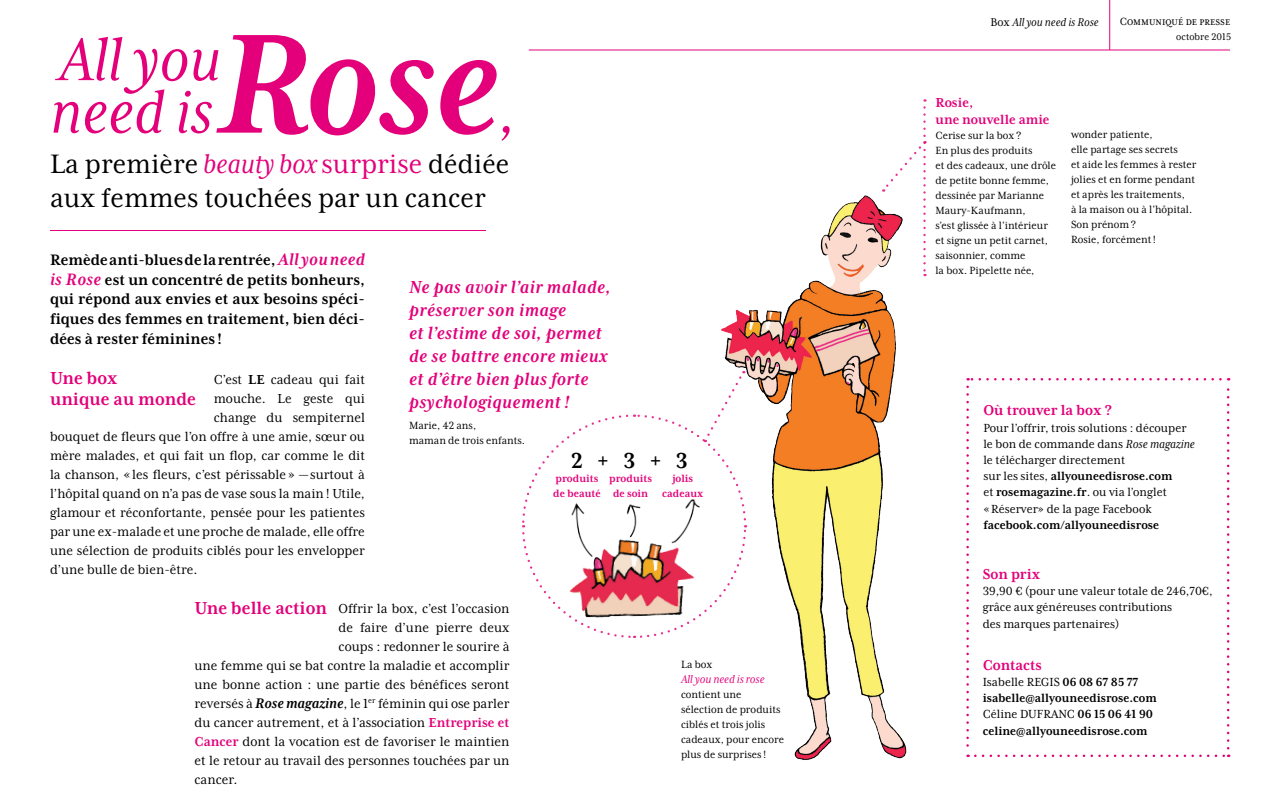
<style>
.page{position:relative;width:1280px;height:800px;background:#fff}
.page>*{position:absolute;margin:0;border:0;box-sizing:border-box;transform-origin:0 0}
.t1{font:italic 700 162.6px "Mrs Eaves XL Serif Nar OT";color:#e3007a}
.t2{font:italic 69.4px "Mrs Eaves XL Serif Nar OT";color:#e3007a}
.t3{font:30.6px "Mrs Eaves XL Serif Nar OT";color:#000}
.t4{font:700 24.9px "Mrs Eaves XL Serif Nar OT";color:#000}
.t5{font:italic 700 20px "Mrs Eaves XL Serif Nar OT";letter-spacing:.025em;color:#e3007a}
.t6{font:700 20px "Mrs Eaves XL Serif Nar OT";color:#e3007a}
.t7{font:700 17.4px/19.6px "Mrs Eaves XL Serif Nar OT";color:#000}
.t8{font:700 16.4px "Mrs Eaves XL Serif Nar OT";color:#e3007a}
.t9{font:15px "Mrs Eaves XL Serif Nar OT";color:#000}
.t10{font:700 15px "Mrs Eaves XL Serif Nar OT";color:#e3007a}
.t11{font:13.5px "Mrs Eaves XL Serif Nar OT";color:#000}
.t12{font:700 13.5px "Mrs Eaves XL Serif Nar OT";color:#000}
.t13{font:italic 13px "Mrs Eaves XL Serif Nar OT";color:#000}
.t14{font:italic 13px "Mrs Eaves XL Serif Nar OT";color:#e3007a}
.t15{font:12px/15px "Mrs Eaves XL Serif Nar OT";color:#000}
.t16{font:700 12px "Mrs Eaves XL Serif Nar OT";color:#e3007a}
.t17{font:11px "Mrs Eaves XL Serif Nar OT";color:#000}
.s1{font-style:italic;color:#e3007a}
.s2{color:#e3007a}
.s3{font-style:italic;font-size:19px;color:#e3007a}
.s4{font-weight:700}
.s5{font-weight:700;font-style:italic;font-size:16px}
.s6{font-weight:700;color:#e3007a}
.s7{font-style:normal}
.s8{font-style:italic}
.s9{font-weight:400}
</style>
<div class="page">
<svg style="left:522px;top:408px;width:200px;height:230px"></svg>
<svg style="left:886px;top:99px;width:40px;height:177px"></svg>
<img style="left:722px;top:188px;width:193px;height:572px">
<svg style="left:966px;top:387px;width:3px;height:370px"></svg>
<svg style="left:975px;top:755px;width:254px;height:2px"></svg>
<svg style="left:1227px;top:378px;width:2px;height:370px"></svg>
<svg style="left:968px;top:378px;width:253px;height:3px"></svg>
<hr style="left:1109px;top:0;width:1px;height:50px;background:#e3007a">
<hr style="left:50px;top:230px;width:436px;height:1px;background:#e3007a">
<hr style="left:529px;top:50px;width:701px;height:1px;background:#e3007a">
<p class="t1" style="left:217px;top:3px;width:283px">Rose</p>
<p class="t2" style="left:59px;top:25px;width:163px">All you</p>
<p class="t2" style="left:50px;top:77px;width:164px">need is</p>
<p class="t3" style="left:50px;top:149px;width:461px">La première <span class="s1">beauty box</span> <span class="s2">surprise</span> dédiée</p>
<p class="t3" style="left:50px;top:183px;width:437px">aux femmes touchées par un cancer</p>
<p class="t2" style="left:499px;top:77px;width:19px">,</p>
<p class="t7" style="left:50px;top:250px;width:317px">Remède anti-blues de la rentrée, <span class="s3">All you need is Rose</span> est un concentré de petits bonheurs, qui répond aux envies et aux besoins spéci&shy;fiques des femmes en traitement, bien déci&shy;dées à rester féminines!</p>
<p class="t6" style="left:50px;top:368px;width:69px">Une box</p>
<p class="t6" style="left:50px;top:389px;width:148px">unique au monde</p>
<p class="t9" style="left:214px;top:372px;width:153px">C’est <span class="s4">LE</span> cadeau qui fait</p>
<p class="t9" style="left:214px;top:391px;width:153px">mouche. Le geste qui</p>
<p class="t9" style="left:214px;top:410px;width:153px">change du sempiternel</p>
<p class="t9" style="left:50px;top:429px;width:317px">bouquet de fleurs que l’on offre à une amie, sœur ou</p>
<p class="t9" style="left:50px;top:448px;width:316px">mère malades, et qui fait un flop, car comme le dit</p>
<p class="t9" style="left:50px;top:467px;width:317px">la chanson, « les fleurs, c’est périssable » —surtout à</p>
<p class="t9" style="left:50px;top:486px;width:316px">l’hôpital quand on n’a pas de vase sous la main! Utile,</p>
<p class="t9" style="left:50px;top:505px;width:317px">glamour et réconfortante, pensée pour les patientes</p>
<p class="t9" style="left:50px;top:524px;width:316px">par une ex-malade et une proche de malade, elle offre</p>
<p class="t9" style="left:50px;top:543px;width:317px">une sélection de produits ciblés pour les envelopper</p>
<p class="t9" style="left:50px;top:562px;width:149px">d’une bulle de bien-être.</p>
<p class="t5" style="left:409px;top:277px;width:203px">Ne pas avoir l’air malade,</p>
<p class="t5" style="left:409px;top:300px;width:159px">préserver son image</p>
<p class="t5" style="left:409px;top:323px;width:194px">et l’estime de soi, permet</p>
<p class="t5" style="left:409px;top:346px;width:200px">de se battre encore mieux</p>
<p class="t5" style="left:409px;top:369px;width:181px">et d’être bien plus forte</p>
<p class="t5" style="left:409px;top:392px;width:162px">psychologiquement !</p>
<p class="t15" style="left:409px;top:418px;width:69px">Marie, 42 ans,</p>
<p class="t15" style="left:409px;top:433px;width:118px">maman de trois enfants.</p>
<p class="t4" style="left:571px;top:448px;width:118px">2 + 3 + 3</p>
<p class="t16" style="left:609px;top:473px;width:44px">produits</p>
<p class="t16" style="left:613px;top:487px;width:37px">de soin</p>
<p class="t16" style="left:556px;top:473px;width:44px">produits</p>
<p class="t16" style="left:553px;top:487px;width:49px">de beauté</p>
<p class="t16" style="left:672px;top:473px;width:22px">jolis</p>
<p class="t16" style="left:662px;top:487px;width:43px">cadeaux</p>
<p class="t6" style="left:195px;top:598px;width:134px">Une belle action</p>
<p class="t9" style="left:339px;top:601px;width:172px">Offrir la box, c’est l’occasion</p>
<p class="t9" style="left:339px;top:620px;width:172px">de faire d’une pierre deux</p>
<p class="t9" style="left:339px;top:639px;width:172px">coups : redonner le sourire à</p>
<p class="t9" style="left:195px;top:658px;width:317px">une femme qui se bat contre la maladie et accomplir</p>
<p class="t9" style="left:195px;top:677px;width:316px">une bonne action : une partie des bénéfices seront</p>
<p class="t9" style="left:195px;top:696px;width:316px">reversés à <span class="s5">Rose magazine</span>, le 1<sup>er</sup> féminin qui ose parler</p>
<p class="t9" style="left:195px;top:715px;width:316px">du cancer autrement, et à l’association <span class="s6">Entreprise et</span></p>
<p class="t9" style="left:195px;top:734px;width:317px"><span class="s6">Cancer</span> dont la vocation est de favoriser le maintien</p>
<p class="t9" style="left:195px;top:753px;width:317px">et le retour au travail des personnes touchées par un</p>
<p class="t9" style="left:195px;top:772px;width:44px">cancer.</p>
<p class="t15" style="left:681px;top:657px;width:33px">La box</p>
<p class="t14" style="left:681px;top:672px;width:85px">All you need is rose</p>
<p class="t15" style="left:681px;top:687px;width:62px">contient une</p>
<p class="t15" style="left:681px;top:702px;width:101px">sélection de produits</p>
<p class="t15" style="left:681px;top:717px;width:105px">ciblés et trois jolis cadeaux, pour encore</p>
<p class="t15" style="left:681px;top:747px;width:87px">plus de surprises!</p>
<p class="t13" style="left:991px;top:16px;width:110px"><span class="s7">Box</span> All you need is Rose</p>
<p class="t15" style="left:1120px;top:14px;width:112px">Communiqué de presse</p>
<p class="t17" style="left:1176px;top:32px;width:56px">octobre 2015</p>
<p class="t10" style="left:935px;top:95px;width:39px">Rosie,</p>
<p class="t10" style="left:935px;top:112px;width:116px">une nouvelle amie</p>
<p class="t15" style="left:935px;top:128px;width:87px">Cerise sur la box ?</p>
<p class="t15" style="left:935px;top:143px;width:99px">En plus des produits</p>
<p class="t15" style="left:935px;top:158px;width:122px">et des cadeaux, une drôle de petite bonne femme, dessinée par Marianne<br>Maury-Kaufmann,</p>
<p class="t15" style="left:935px;top:218px;width:114px">s’est glissée à l’intérieur</p>
<p class="t15" style="left:935px;top:233px;width:114px">et signe un petit carnet,</p>
<p class="t15" style="left:935px;top:248px;width:91px">saisonnier, comme</p>
<p class="t15" style="left:935px;top:263px;width:101px">la box. Pipelette née,</p>
<p class="t15" style="left:1071px;top:127px;width:83px">wonder patiente,</p>
<p class="t15" style="left:1071px;top:142px;width:108px">elle partage ses secrets</p>
<p class="t15" style="left:1071px;top:157px;width:127px">et aide les femmes à rester jolies et en forme pendant</p>
<p class="t15" style="left:1071px;top:187px;width:115px">et après les traitements,</p>
<p class="t15" style="left:1071px;top:202px;width:123px">à la maison ou à l’hôpital.</p>
<p class="t15" style="left:1071px;top:217px;width:67px">Son prénom?</p>
<p class="t15" style="left:1071px;top:232px;width:87px">Rosie, forcément!</p>
<p class="t8" style="left:983px;top:402px;width:130px">Où trouver la box ?</p>
<p class="t11" style="left:983px;top:421px;width:205px">Pour l’offrir, trois solutions : découper</p>
<p class="t11" style="left:983px;top:437px;width:213px">le bon de commande dans <span class="s8">Rose magazine</span></p>
<p class="t11" style="left:983px;top:453px;width:143px">le télécharger directement</p>
<p class="t12" style="left:983px;top:469px;width:191px"><span class="s9">sur les sites,</span> allyouneedisrose.com</p>
<p class="t11" style="left:983px;top:486px;width:185px">et <span class="s4">rosemagazine.fr</span>. ou via l’onglet</p>
<p class="t11" style="left:983px;top:502px;width:170px">«Réserver» de la page Facebook</p>
<p class="t12" style="left:983px;top:518px;width:177px">facebook.com/allyouneedisrose</p>
<p class="t8" style="left:983px;top:566px;width:59px">Son prix</p>
<p class="t11" style="left:983px;top:584px;width:231px">39,90 € (pour une valeur totale de 246,70€,</p>
<p class="t11" style="left:983px;top:601px;width:191px">grâce aux généreuses contributions</p>
<p class="t11" style="left:983px;top:617px;width:138px">des marques partenaires)</p>
<p class="t8" style="left:983px;top:657px;width:61px">Contacts</p>
<p class="t11" style="left:983px;top:675px;width:157px">Isabelle REGIS <span class="s4">06 08 67 85 77</span></p>
<p class="t12" style="left:983px;top:691px;width:176px">isabelle@allyouneedisrose.com</p>
<p class="t11" style="left:983px;top:708px;width:172px">Céline DUFRANC <span class="s4">06 15 06 41 90</span></p>
<p class="t12" style="left:983px;top:724px;width:166px">celine@allyouneedisrose.com</p>
</div>
